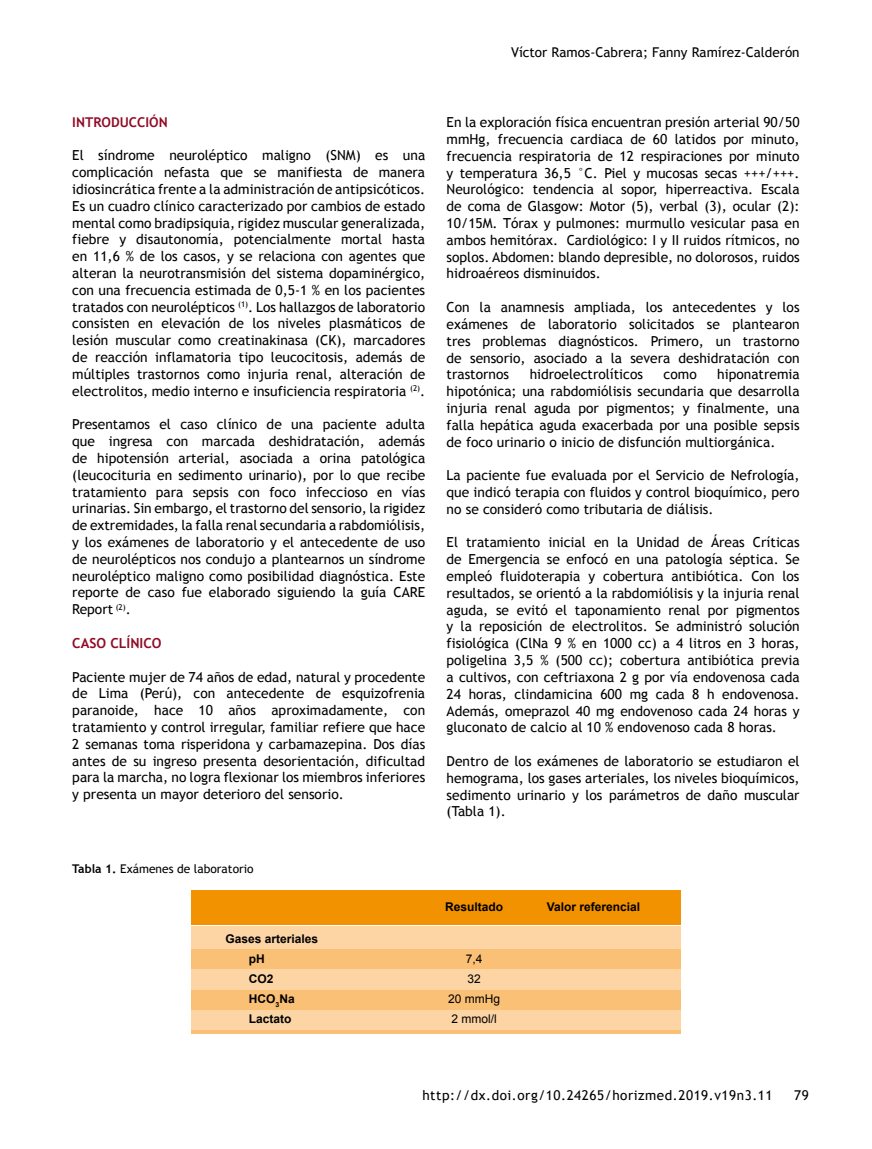
<style>
.page{position:relative;width:872px;height:1149px;background:#fff}
.page>*{position:absolute;margin:0;border:0;box-sizing:border-box;transform-origin:0 0}
.t1{font:13.8px/16.8px "Trebuchet MS";color:#000;text-align:justify}
.t2{font:700 13.8px "Trebuchet MS";color:#910b26}
.t3{font:13.5px "Trebuchet MS";letter-spacing:.04em;color:#000}
.t4{font:13.5px "Trebuchet MS";color:#000}
.t5{font:700 13.5px "Trebuchet MS";color:#910b26}
.t6{font:700 12px/20.2px "Arial";color:#000}
.t7{font:12px "Trebuchet MS";color:#000}
.t8{font:12px/20.2px "Arial";color:#000;text-align:center}
.s1{font-weight:700}
</style>
<div class="page">
<div style="left:191px;top:926px;width:489px;height:222px;background:#fdd5a5"></div>
<div style="left:191px;top:890px;width:489px;height:34px;background:#f39200"></div>
<div style="left:191px;top:949px;width:489px;height:19px;background:#fac075"></div>
<div style="left:191px;top:990px;width:489px;height:19px;background:#fac075"></div>
<div style="left:191px;top:1029px;width:489px;height:19px;background:#fac075"></div>
<div style="left:134px;top:1034px;width:602px;height:114px;background:#fff"></div>
<p class="t4" style="left:511px;top:43px;width:290px">Víctor Ramos-Cabrera; Fanny Ramírez-Calderón</p>
<p class="t5" style="left:72px;top:114px;width:97px">INTRODUCCIÓN</p>
<p class="t1" style="left:72px;top:147px;width:354px">El síndrome neuroléptico maligno (SNM) es una complicación nefasta que se manifiesta de manera idiosincrática frente a la administración de antipsicóticos.<br>Es un cuadro clínico caracterizado por cambios de estado mental como bradipsiquia, rigidez muscular generalizada, fiebre y disautonomía, potencialmente mortal hasta en 11,6 % de los casos, y se relaciona con agentes que alteran la neurotransmisión del sistema dopaminérgico, con una frecuencia estimada de 0,5-1 % en los pacientes tratados con neurolépticos <sup>(1)</sup>. Los hallazgos de laboratorio consisten en elevación de los niveles plasmáticos de lesión muscular como creatinakinasa (CK), marcadores de reacción inflamatoria tipo leucocitosis, además de múltiples trastornos como injuria renal, alteración de electrolitos, medio interno e insuficiencia respiratoria <sup>(2)</sup>.</p>
<p class="t1" style="left:72px;top:416px;width:354px">Presentamos el caso clínico de una paciente adulta que ingresa con marcada deshidratación, además de hipotensión arterial, asociada a orina patológica (leucocituria en sedimento urinario), por lo que recibe tratamiento para sepsis con foco infeccioso en vías urinarias. Sin embargo, el trastorno del sensorio, la rigidez de extremidades, la falla renal secundaria a rabdomiólisis, y los exámenes de laboratorio y el antecedente de uso de neurolépticos nos condujo a plantearnos un síndrome neuroléptico maligno como posibilidad diagnóstica. Este reporte de caso fue elaborado siguiendo la guía CARE Report <sup>(2)</sup>.</p>
<p class="t2" style="left:72px;top:634px;width:91px">CASO CLÍNICO</p>
<p class="t1" style="left:72px;top:668px;width:354px">Paciente mujer de 74 años de edad, natural y procedente de Lima (Perú), con antecedente de esquizofrenia paranoide, hace 10 años aproximadamente, con tratamiento y control irregular, familiar refiere que hace 2 semanas toma risperidona y carbamazepina. Dos días antes de su ingreso presenta desorientación, dificultad para la marcha, no logra flexionar los miembros inferiores y presenta un mayor deterioro del sensorio.</p>
<p class="t7" style="left:72px;top:861px;width:183px"><span class="s1">Tabla 1.</span> Exámenes de laboratorio</p>
<p class="t6" style="left:249px;top:928px;width:71px;text-indent:-23px">Gases arteriales pH<br>CO2<br>HCO<sub>3</sub>Na<br>Lactato</p>
<p class="t1" style="left:446px;top:114px;width:354px">En la exploración física encuentran presión arterial 90/50 mmHg, frecuencia cardiaca de 60 latidos por minuto, frecuencia respiratoria de 12 respiraciones por minuto y temperatura 36,5 °C. Piel y mucosas secas +++/+++.<br>Neurológico: tendencia al sopor, hiperreactiva. Escala de coma de Glasgow: Motor (5), verbal (3), ocular (2):<br>10/15M. Tórax y pulmones: murmullo vesicular pasa en ambos hemitórax. Cardiológico: I y II ruidos rítmicos, no soplos. Abdomen: blando depresible, no dolorosos, ruidos hidroaéreos disminuidos.</p>
<p class="t1" style="left:446px;top:298px;width:354px">Con la anamnesis ampliada, los antecedentes y los exámenes de laboratorio solicitados se plantearon tres problemas diagnósticos. Primero, un trastorno de sensorio, asociado a la severa deshidratación con trastornos</p>
<p class="t1" style="left:529px;top:366px;width:115px">hidroelectrolíticos</p>
<p class="t1" style="left:663px;top:366px;width:35px">como</p>
<p class="t1" style="left:446px;top:366px;width:354px;text-indent:271px">hiponatremia hipotónica; una rabdomiólisis secundaria que desarrolla injuria renal aguda por pigmentos; y finalmente, una falla hepática aguda exacerbada por una posible sepsis de foco urinario o inicio de disfunción multiorgánica.</p>
<p class="t1" style="left:446px;top:466px;width:354px">La paciente fue evaluada por el Servicio de Nefrología, que indicó terapia con fluidos y control bioquímico, pero no se consideró como tributaria de diálisis.</p>
<p class="t1" style="left:446px;top:534px;width:354px">El tratamiento inicial en la Unidad de Áreas Críticas de Emergencia se enfocó en una patología séptica. Se empleó fluidoterapia y cobertura antibiótica. Con los resultados, se orientó a la rabdomiólisis y la injuria renal aguda, se evitó el taponamiento renal por pigmentos y la reposición de electrolitos. Se administró solución fisiológica (ClNa 9 % en 1000 cc) a 4 litros en 3 horas, poligelina 3,5 % (500 cc); cobertura antibiótica previa a cultivos, con ceftriaxona 2 g por vía endovenosa cada 24 horas, clindamicina 600 mg cada 8 h endovenosa.<br>Además, omeprazol 40 mg endovenoso cada 24 horas y gluconato de calcio al 10 % endovenoso cada 8 horas.</p>
<p class="t1" style="left:446px;top:752px;width:354px">Dentro de los exámenes de laboratorio se estudiaron el hemograma, los gases arteriales, los niveles bioquímicos, sedimento urinario y los parámetros de daño muscular (Tabla 1).</p>
<p class="t6" style="left:445px;top:896px;width:60px">Resultado</p>
<p class="t6" style="left:546px;top:896px;width:95px">Valor referencial</p>
<p class="t8" style="left:448px;top:948px;width:54px">7,4<br>32<br>20 mmHg<br>2 mmol/l</p>
<p class="t3" style="left:422px;top:1085px;width:352px">http://dx.doi.org/10.24265/horizmed.2019.v19n3.11</p>
<p class="t8" style="left:467px;top:1089px;width:15px">13</p>
<p class="t8" style="left:574px;top:1089px;width:39px">14 - 18</p>
<p class="t4" style="left:794px;top:1085px;width:16px">79</p>
</div>
